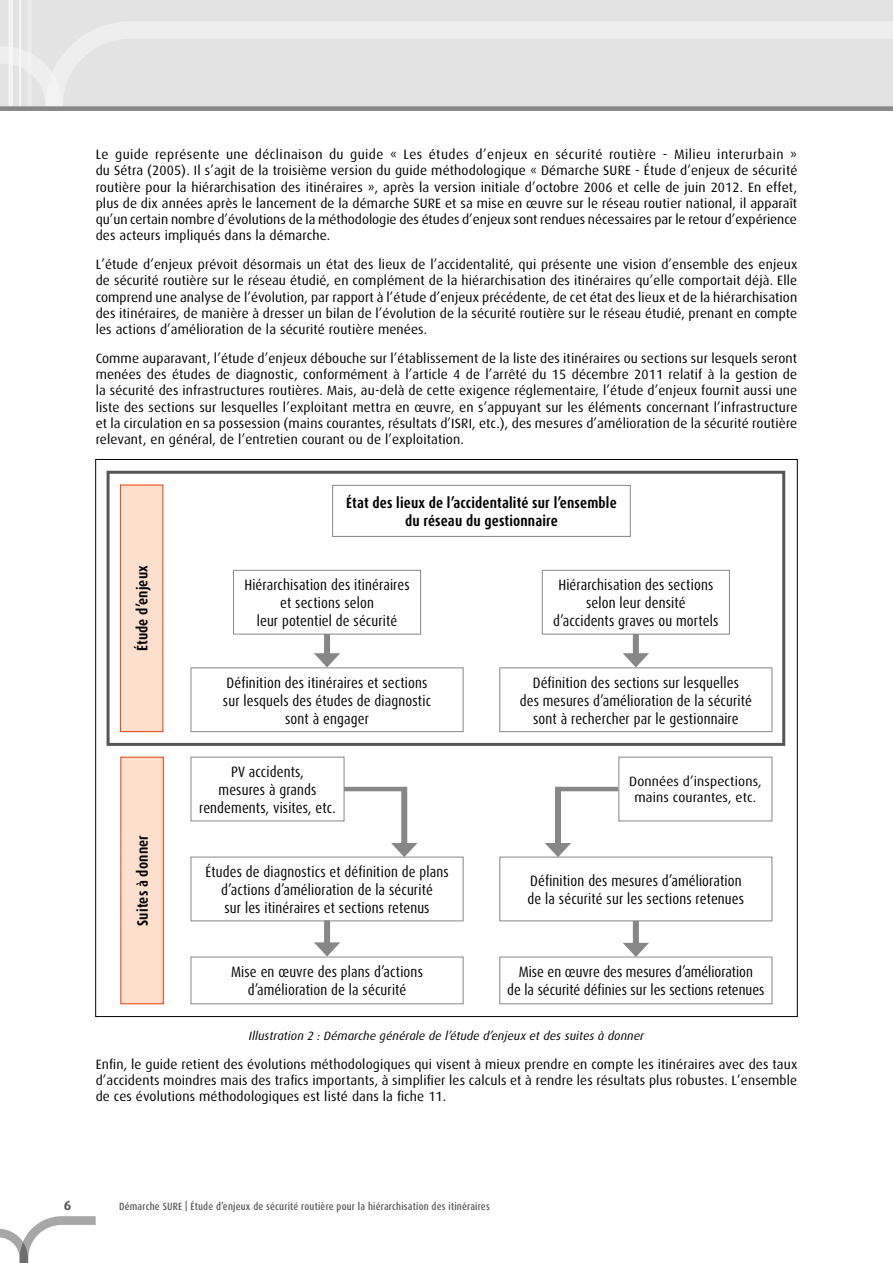
<style>
.page{position:relative;width:893px;height:1263px;background:#fff}
.page>*{position:absolute;margin:0;border:0;box-sizing:border-box;transform-origin:0 0}
.t1{font:condensed 15px/18px "Dax OT";letter-spacing:.01em;color:#000;text-align:center}
.t2{font:700 condensed 15px/18px "Dax OT";letter-spacing:.01em;color:#000;text-align:center}
.t3{font:13.5px/16.2px "Dax OT";letter-spacing:.01em;color:#000;text-align:justify}
.t4{font:700 13.5px "Dax OT";color:#565655}
.t5{font:italic 12px "Dax OT";letter-spacing:.01em;color:#000}
.t6{font:500 condensed 10.5px "Dax OT";letter-spacing:.02em;color:#565655}
</style>
<div class="page">
<div style="left:0;top:0;width:893px;height:106px;background:#e3e3e3"></div>
<hr style="left:9px;top:0;width:4px;height:108px;background:#f3f3f3">
<hr style="left:19px;top:0;width:2px;height:108px;background:#fff">
<div style="left:27px;top:0;width:5px;height:108px;background:#ebebeb"></div>
<svg style="left:63px;top:22px;width:830px;height:71px"></svg>
<svg style="left:0;top:46px;width:63px;height:60px"></svg>
<div style="left:0;top:106px;width:893px;height:5px;background:#868786"></div>
<svg style="left:0;top:1216px;width:96px;height:47px"></svg>
<div style="left:120px;top:485px;width:43px;height:247px;background:#fcdfcd"></div>
<div style="left:120px;top:485px;width:43px;height:247px;border:1px solid #e74107"></div>
<div style="left:332px;top:485px;width:299px;height:52px;border:1px solid #868786"></div>
<div style="left:499px;top:667px;width:273px;height:65px;border:1px solid #868786"></div>
<div style="left:191px;top:667px;width:272px;height:65px;border:1px solid #868786"></div>
<div style="left:121px;top:757px;width:42px;height:247px;background:#fcdfcd"></div>
<div style="left:120px;top:757px;width:44px;height:247px;border:1px solid #e74107"></div>
<div style="left:191px;top:757px;width:153px;height:64px;border:1px solid #868786"></div>
<div style="left:618px;top:757px;width:154px;height:64px;border:1px solid #868786"></div>
<div style="left:191px;top:957px;width:272px;height:47px;border:1px solid #868786"></div>
<div style="left:191px;top:857px;width:272px;height:64px;border:1px solid #868786"></div>
<div style="left:499px;top:857px;width:273px;height:64px;border:1px solid #868786"></div>
<div style="left:499px;top:957px;width:273px;height:47px;border:1px solid #868786"></div>
<div style="left:324px;top:633px;width:6px;height:25px;background:#868786"></div>
<svg style="left:314px;top:653px;width:26px;height:14px"></svg>
<div style="left:324px;top:920px;width:6px;height:28px;background:#868786"></div>
<svg style="left:314px;top:942px;width:26px;height:14px"></svg>
<div style="left:633px;top:633px;width:6px;height:25px;background:#868786"></div>
<svg style="left:623px;top:653px;width:26px;height:14px"></svg>
<div style="left:633px;top:921px;width:6px;height:27px;background:#868786"></div>
<svg style="left:623px;top:943px;width:26px;height:14px"></svg>
<div style="left:233px;top:570px;width:188px;height:64px;border:1px solid #868786"></div>
<div style="left:542px;top:570px;width:188px;height:64px;border:1px solid #868786"></div>
<div style="left:401px;top:787px;width:6px;height:61px;background:#868786"></div>
<svg style="left:391px;top:843px;width:26px;height:14px"></svg>
<hr style="left:344px;top:787px;width:63px;height:4px;background:#868786">
<div style="left:555px;top:787px;width:6px;height:61px;background:#868786"></div>
<svg style="left:545px;top:843px;width:26px;height:14px"></svg>
<hr style="left:555px;top:787px;width:63px;height:4px;background:#868786">
<div style="left:107px;top:471px;width:678px;height:275px;border:3px solid #565655"></div>
<p class="t3" style="left:96px;top:147px;width:703px">Le guide représente une déclinaison du guide « Les études d’enjeux en sécurité routière - Milieu interurbain » du Sétra (2005). Il s’agit de la troisième version du guide méthodologique « Démarche SURE - Étude d’enjeux de sécurité routière pour la hiérarchisation des itinéraires », après la version initiale d’octobre 2006 et celle de juin 2012. En effet, plus de dix années après le lancement de la démarche SURE et sa mise en œuvre sur le réseau routier national, il apparaît qu’un certain nombre d’évolutions de la méthodologie des études d’enjeux sont rendues nécessaires par le retour d’expérience des acteurs impliqués dans la démarche.</p>
<p class="t3" style="left:96px;top:257px;width:703px">L’étude d’enjeux prévoit désormais un état des lieux de l’accidentalité, qui présente une vision d’ensemble des enjeux de sécurité routière sur le réseau étudié, en complément de la hiérarchisation des itinéraires qu’elle comportait déjà. Elle comprend une analyse de l’évolution, par rapport à l’étude d’enjeux précédente, de cet état des lieux et de la hiérarchisation des itinéraires, de manière à dresser un bilan de l’évolution de la sécurité routière sur le réseau étudié, prenant en compte les actions d’amélioration de la sécurité routière menées.</p>
<p class="t3" style="left:96px;top:350px;width:703px">Comme auparavant, l’étude d’enjeux débouche sur l’établissement de la liste des itinéraires ou sections sur lesquels seront menées des études de diagnostic, conformément à l’article 4 de l’arrêté du 15 décembre 2011 relatif à la gestion de la sécurité des infrastructures routières. Mais, au-delà de cette exigence réglementaire, l’étude d’enjeux fournit aussi une liste des sections sur lesquelles l’exploitant mettra en œuvre, en s’appuyant sur les éléments concernant l’infrastructure et la circulation en sa possession (mains courantes, résultats d’ISRI, etc.), des mesures d’amélioration de la sécurité routière relevant, en général, de l’entretien courant ou de l’exploitation.</p>
<p class="t2" style="left:133px;top:651px;width:88px;rotate:-90deg">Étude d’enjeux</p>
<p class="t2" style="left:134px;top:926px;width:92px;rotate:-90deg">Suites à donner</p>
<p class="t2" style="left:346px;top:494px;width:272px">État des lieux de l’accidentalité sur l’ensemble du réseau du gestionnaire</p>
<p class="t1" style="left:244px;top:576px;width:167px">Hiérarchisation des itinéraires et sections selon<br>leur potentiel de sécurité</p>
<p class="t1" style="left:553px;top:576px;width:167px">Hiérarchisation des sections selon leur densité<br>d’accidents graves ou mortels</p>
<p class="t1" style="left:223px;top:674px;width:210px">Définition des itinéraires et sections sur lesquels des études de diagnostic sont à engager</p>
<p class="t1" style="left:520px;top:674px;width:234px">Définition des sections sur lesquelles<br>des mesures d’amélioration de la sécurité sont à rechercher par le gestionnaire</p>
<p class="t1" style="left:199px;top:763px;width:138px">PV accidents,<br>mesures à grands rendements, visites, etc.</p>
<p class="t3" style="left:629px;top:773px;width:134px;text-align:center">Données d’inspections, mains courantes, etc.</p>
<p class="t1" style="left:205px;top:863px;width:245px">Études de diagnostics et définition de plans d’actions d’amélioration de la sécurité<br>sur les itinéraires et sections retenus</p>
<p class="t1" style="left:528px;top:872px;width:218px;text-align:left">Définition des mesures d’amélioration de la sécurité sur les sections retenues</p>
<p class="t1" style="left:231px;top:963px;width:193px">Mise en œuvre des plans d’actions d’amélioration de la sécurité</p>
<p class="t1" style="left:507px;top:963px;width:259px">Mise en œuvre des mesures d’amélioration<br>de la sécurité définies sur les sections retenues</p>
<p class="t5" style="left:249px;top:1029px;width:397px">Illustration 2 : Démarche générale de l’étude d’enjeux et des suites à donner</p>
<p class="t3" style="left:96px;top:1056px;width:703px">Enfin, le guide retient des évolutions méthodologiques qui visent à mieux prendre en compte les itinéraires avec des taux d’accidents moindres mais des trafics importants, à simplifier les calculs et à rendre les résultats plus robustes. L’ensemble de ces évolutions méthodologiques est listé dans la fiche 11.</p>
<p class="t4" style="left:64px;top:1197px;width:9px">6</p>
<p class="t6" style="left:119px;top:1199px;width:372px">Démarche SURE | Étude d’enjeux de sécurité routière pour la hiérarchisation des itinéraires</p>
</div>
